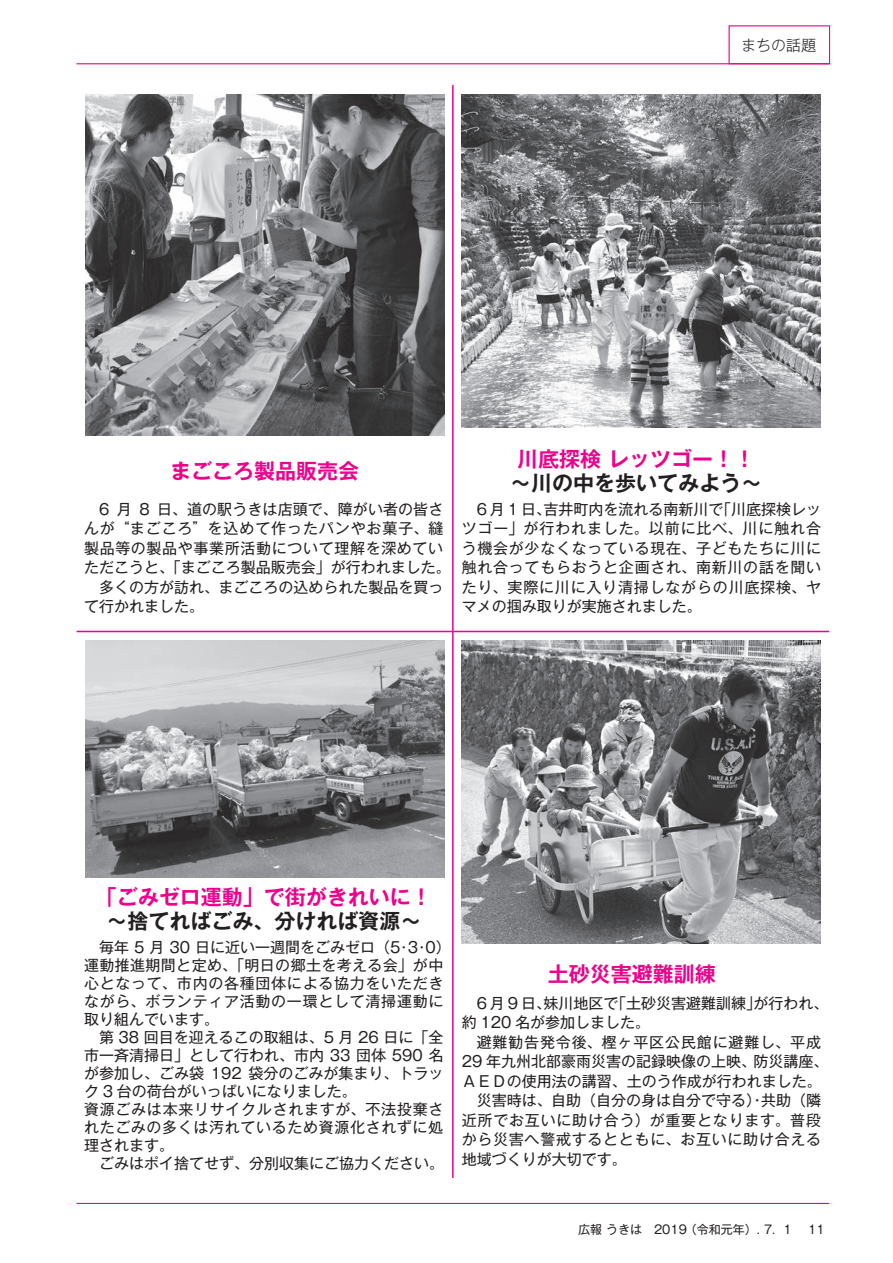
<style>
.page{position:relative;width:893px;height:1263px;background:#fff}
.page>*{position:absolute;margin:0;border:0;box-sizing:border-box;transform-origin:0 0}
.t1{font:700 21px "Gothic MB101 Pro De";color:#ed028c}
.t2{font:700 21px "Gothic MB101 Pro De";color:#231f20}
.t3{font:15px/19.5px "Gothic MB101 Pro";color:#231f20}
.t4{font:300 15px "Gothic MB101 Pro";color:#231f20}
.t5{font:12px "Gothic MB101 Pro";color:#231f20}
</style>
<div class="page">
<hr style="left:452px;top:85px;width:2px;height:1093px;background:#ed028c">
<hr style="left:77px;top:631px;width:752px;height:1px;background:#ed028c">
<img style="left:85px;top:95px;width:359px;height:341px">
<img style="left:461px;top:95px;width:360px;height:332px">
<img style="left:85px;top:640px;width:359px;height:237px">
<img style="left:461px;top:640px;width:360px;height:303px">
<hr style="left:77px;top:63px;width:752px;height:1px;background:#ed028c">
<hr style="left:77px;top:1203px;width:752px;height:1px;background:#ed028c">
<svg style="left:728px;top:25px;width:103px;height:40px"></svg>
<p class="t4" style="left:741px;top:32px;width:76px">まちの話題</p>
<h1 class="t1" style="left:170px;top:454px;width:190px">まごころ製品販売会</h1>
<h1 class="t1" style="left:517px;top:442px;width:239px">川底探検 レッツゴー！！</h1>
<h1 class="t2" style="left:510px;top:466px;width:253px">～川の中を歩いてみよう～</h1>
<p class="t3" style="left:84px;top:497px;width:368px">　6 月 8 日、道の駅うきは店頭で、障がい者の皆さんが“まごころ”を込めて作ったパンやお菓子、縫製品等の製品や事業所活動について理解を深めていただこうと、「まごころ製品販売会」が行われました。　多くの方が訪れ、まごころの込められた製品を買って行かれました。</p>
<p class="t3" style="left:462px;top:497px;width:361px;text-align:justify">　6 月 1 日、吉井町内を流れる南新川で「川底探検レッツゴー」が行われました。以前に比べ、川に触れ合う機会が少なくなっている現在、子どもたちに川に触れ合ってもらおうと企画され、南新川の話を聞いたり、実際に川に入り清掃しながらの川底探検、ヤマメの掴み取りが実施されました。</p>
<h1 class="t1" style="left:96px;top:880px;width:337px">「ごみゼロ運動」で街がきれいに！</h1>
<h1 class="t2" style="left:106px;top:904px;width:316px">～捨てればごみ、分ければ資源～</h1>
<p class="t3" style="left:84px;top:937px;width:368px;line-height:18px">　毎年 5 月 30 日に近い一週間をごみゼロ（5･3･0）運動推進期間と定め、「明日の郷土を考える会」が中心となって、市内の各種団体による協力をいただきながら、ボランティア活動の一環として清掃運動に取り組んでいます。<br>　第 38 回目を迎えるこの取組は、5 月 26 日に「全市一斉清掃日」として行われ、市内 33 団体 590 名が参加し、ごみ袋 192 袋分のごみが集まり、トラック 3 台の荷台がいっぱいになりました。<br>資源ごみは本来リサイクルされますが、不法投棄されたごみの多くは汚れているため資源化されずに処理されます。<br>　ごみはポイ捨てせず、分別収集にご協力ください。</p>
<h1 class="t1" style="left:548px;top:956px;width:169px">土砂災害避難訓練</h1>
<p class="t3" style="left:462px;top:991px;width:368px">　6 月 9 日、妹川地区で「土砂災害避難訓練」が行われ、約 120 名が参加しました。<br>　避難勧告発令後、樫ヶ平区公民館に避難し、平成<br>29 年九州北部豪雨災害の記録映像の上映、防災講座、<br>ＡＥＤの使用法の講習、土のう作成が行われました。　災害時は、自助（自分の身は自分で守る）・共助（隣近所でお互いに助け合う）が重要となります。普段から災害へ警戒するとともに、お互いに助け合える地域づくりが大切です。</p>
<p class="t5" style="left:578px;top:1219px;width:215px">広報 うきは　2019 （令和元年）. 7. 1</p>
<p class="t5" style="left:808px;top:1219px;width:18px">11</p>
</div>
